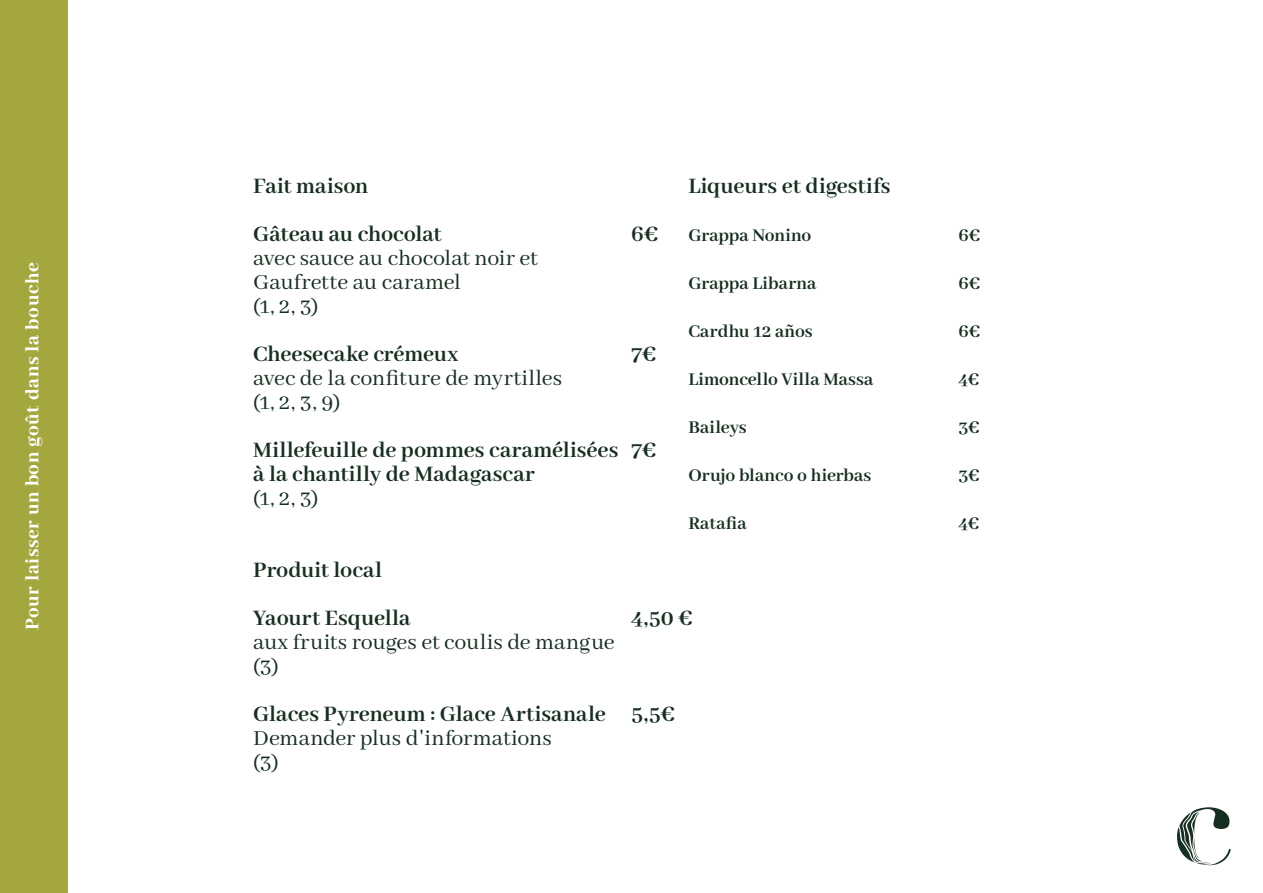
<style>
.page{position:relative;width:1263px;height:893px;background:#fff}
.page>*{position:absolute;margin:0;border:0;box-sizing:border-box;transform-origin:0 0}
.t1{font:700 24px/48px "Abhaya Libre";color:#162f20}
.t2{font:24px/24px "Abhaya Libre";color:#162f20}
.t3{font:800 21px "Abhaya Libre";letter-spacing:.025em;color:#fff}
.t4{font:700 19.5px "Abhaya Libre";color:#162f20}
</style>
<div class="page">
<div style="left:0;top:0;width:67px;height:893px;background:#a4a73e"></div>
<svg style="left:1177px;top:807px;width:54px;height:58px"></svg>
<p class="t3" style="left:21px;top:630px;width:369px;rotate:-90deg">Pour laisser un bon goût dans la bouche</p>
<p class="t1" style="left:253px;top:163px;width:190px">Fait maison<br>Gâteau au chocolat</p>
<p class="t1" style="left:631px;top:211px;width:29px">6€</p>
<p class="t2" style="left:253px;top:247px;width:286px">avec sauce au chocolat noir et<br>Gaufrette au caramel<br>(1, 2, 3)</p>
<p class="t1" style="left:253px;top:331px;width:207px">Cheesecake crémeux</p>
<p class="t1" style="left:631px;top:331px;width:27px">7€</p>
<p class="t2" style="left:253px;top:367px;width:311px">avec de la confiture de myrtilles (1, 2, 3, 9)</p>
<p class="t1" style="left:253px;top:439px;width:405px;line-height:24px">Millefeuille de pommes caramélisées 7€ à la chantilly de Madagascar</p>
<p class="t2" style="left:253px;top:487px;width:67px">(1, 2, 3)</p>
<p class="t1" style="left:688px;top:163px;width:204px">Liqueurs et digestifs</p>
<p class="t4" style="left:688px;top:224px;width:125px">Grappa Nonino</p>
<p class="t4" style="left:958px;top:224px;width:24px">6€</p>
<p class="t4" style="left:688px;top:272px;width:130px">Grappa Libarna</p>
<p class="t4" style="left:958px;top:272px;width:24px">6€</p>
<p class="t4" style="left:688px;top:320px;width:126px">Cardhu 12 años</p>
<p class="t4" style="left:958px;top:320px;width:24px">6€</p>
<p class="t4" style="left:688px;top:368px;width:187px">Limoncello Villa Massa</p>
<p class="t4" style="left:958px;top:368px;width:23px">4€</p>
<p class="t4" style="left:688px;top:416px;width:60px">Baileys</p>
<p class="t4" style="left:958px;top:416px;width:23px">3€</p>
<p class="t4" style="left:688px;top:465px;width:184px">Orujo blanco o hierbas</p>
<p class="t4" style="left:958px;top:465px;width:23px">3€</p>
<p class="t4" style="left:688px;top:513px;width:60px">Ratafia</p>
<p class="t4" style="left:958px;top:513px;width:23px">4€</p>
<p class="t1" style="left:253px;top:547px;width:159px">Produit local<br>Yaourt Esquella</p>
<p class="t1" style="left:631px;top:595px;width:63px">4,50 €</p>
<p class="t2" style="left:253px;top:631px;width:363px">aux fruits rouges et coulis de mangue (3)</p>
<p class="t1" style="left:253px;top:691px;width:424px">Glaces Pyreneum : Glace Artisanale 5,5€</p>
<p class="t2" style="left:253px;top:727px;width:300px">Demander plus d'informations (3)</p>
</div>
